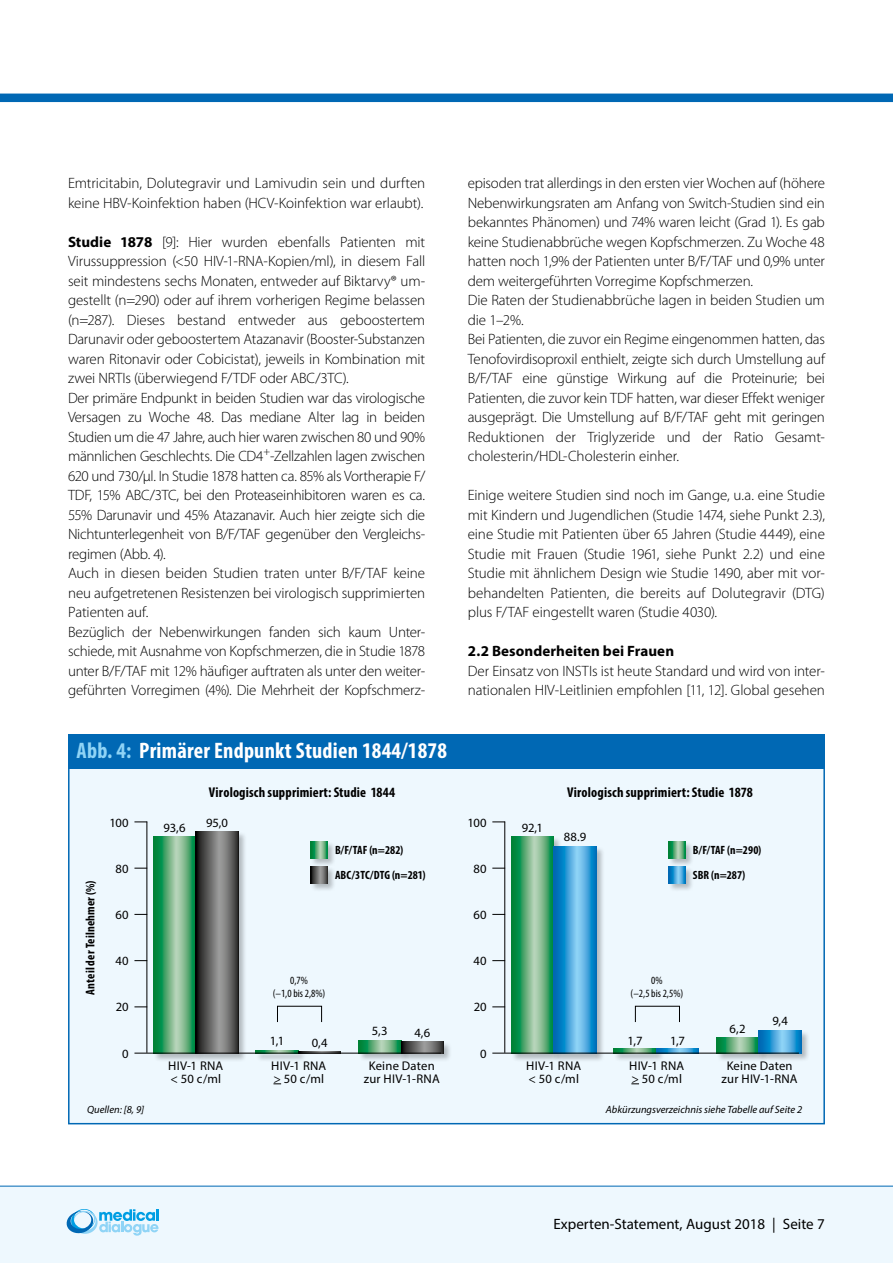
<style>
.page{position:relative;width:893px;height:1263px;background:#fff}
.page>*{position:absolute;margin:0;border:0;box-sizing:border-box;transform-origin:0 0}
.t1{font:700 condensed 22.5px "Myriad Pro";letter-spacing:.01em;color:#fff}
.t2{font:300 15px/19.5px "Myriad Pro";letter-spacing:-.01em;color:#000}
.t3{font:15px "Myriad Pro";color:#000}
.t4{font:700 15px "Myriad Pro";letter-spacing:.005em;color:#000}
.t5{font:700 condensed 14.25px "Myriad Pro";letter-spacing:.01em;color:#000}
.t6{font:12.6px/12.6px "Myriad Pro";letter-spacing:.015em;color:#000}
.t7{font:700 condensed 12.6px "Myriad Pro";letter-spacing:.015em;color:#000}
.t8{font:700 condensed 12px "Myriad Pro";letter-spacing:.005em;color:#000}
.t9{font:condensed 11.1px/12.6px "Myriad Pro";color:#000;text-align:center}
.t10{font:italic 10.5px "Myriad Pro";color:#000}
.s1{font-weight:700}
.s2{color:#8fd4f6}
</style>
<div class="page">
<div style="left:0;top:1186px;width:893px;height:77px;background:#eef8fe"></div>
<svg style="left:66px;top:1209px;width:93px;height:26px"></svg>
<hr style="left:0;top:1186px;width:893px;height:1px;background:#0068b4">
<div style="left:0;top:94px;width:893px;height:8px;background:#0068b4"></div>
<div style="left:68px;top:734px;width:757px;height:390px;background:#eef8fe;border:2px solid #0068b4"></div>
<div style="left:68px;top:734px;width:757px;height:34px;background:#0068b4"></div>
<hr style="left:147px;top:821px;width:1px;height:232px;background:#000">
<svg style="left:134px;top:821px;width:13px;height:1px"></svg>
<svg style="left:134px;top:868px;width:13px;height:1px"></svg>
<svg style="left:134px;top:914px;width:13px;height:1px"></svg>
<svg style="left:134px;top:960px;width:13px;height:1px"></svg>
<svg style="left:134px;top:1006px;width:13px;height:1px"></svg>
<div style="left:153px;top:836px;width:52px;height:226px;background:#000;opacity:.25"></div>
<svg style="left:153px;top:837px;width:42px;height:216px;background:#53a974"></svg>
<div style="left:195px;top:831px;width:52px;height:231px;background:#000;opacity:.25"></div>
<svg style="left:196px;top:832px;width:42px;height:221px;background:#60605f"></svg>
<div style="left:255px;top:1050px;width:52px;height:12px;background:#000;opacity:.25"></div>
<svg style="left:256px;top:1050px;width:42px;height:3px"></svg>
<div style="left:358px;top:1040px;width:52px;height:22px;background:#000;opacity:.25"></div>
<svg style="left:358px;top:1040px;width:43px;height:13px"></svg>
<div style="left:401px;top:1041px;width:51px;height:21px;background:#000;opacity:.25"></div>
<svg style="left:401px;top:1042px;width:42px;height:11px"></svg>
<svg style="left:298px;top:1052px;width:43px;height:1px"></svg>
<hr style="left:134px;top:1053px;width:307px;height:1px;background:#000">
<div style="left:310px;top:866px;width:27px;height:26px;background:#000;opacity:.25"></div>
<svg style="left:311px;top:868px;width:17px;height:15px"></svg>
<div style="left:310px;top:841px;width:27px;height:27px;background:#000;opacity:.25"></div>
<svg style="left:311px;top:842px;width:17px;height:17px"></svg>
<hr style="left:504px;top:821px;width:1px;height:232px;background:#000">
<svg style="left:492px;top:821px;width:13px;height:1px"></svg>
<svg style="left:492px;top:868px;width:13px;height:1px"></svg>
<svg style="left:492px;top:914px;width:12px;height:1px"></svg>
<svg style="left:492px;top:960px;width:12px;height:1px"></svg>
<svg style="left:492px;top:1006px;width:13px;height:1px"></svg>
<div style="left:511px;top:836px;width:52px;height:226px;background:#000;opacity:.25"></div>
<svg style="left:511px;top:837px;width:43px;height:216px;background:#52a974"></svg>
<div style="left:553px;top:846px;width:52px;height:216px;background:#000;opacity:.25"></div>
<svg style="left:554px;top:846px;width:42px;height:207px;background:#389dd6"></svg>
<div style="left:613px;top:1048px;width:52px;height:14px;background:#000;opacity:.25"></div>
<svg style="left:614px;top:1049px;width:42px;height:4px"></svg>
<div style="left:716px;top:1037px;width:52px;height:25px;background:#000;opacity:.25"></div>
<svg style="left:716px;top:1038px;width:42px;height:15px"></svg>
<div style="left:758px;top:1030px;width:52px;height:32px;background:#000;opacity:.25"></div>
<svg style="left:759px;top:1030px;width:42px;height:23px"></svg>
<svg style="left:656px;top:1049px;width:43px;height:4px"></svg>
<hr style="left:492px;top:1053px;width:307px;height:1px;background:#000">
<div style="left:668px;top:866px;width:26px;height:26px;background:#000;opacity:.25"></div>
<svg style="left:668px;top:868px;width:17px;height:15px"></svg>
<div style="left:668px;top:841px;width:26px;height:27px;background:#000;opacity:.25"></div>
<svg style="left:668px;top:842px;width:17px;height:17px"></svg>
<p class="t2" style="left:68px;top:174px;width:359px">Emtricitabin, Dolutegravir und Lamivudin sein und durften keine HBV-Koinfektion haben (HCV-Koinfektion war erlaubt).</p>
<p class="t2" style="left:68px;top:232px;width:359px"><span class="s1">Studie 1878</span> [9]: Hier wurden ebenfalls Patienten mit Virussuppression (&lt;50 HIV-1-RNA-Kopien/ml), in diesem Fall seit mindestens sechs Monaten, entweder auf Biktarvy® um&shy;gestellt (n=290) oder auf ihrem vorherigen Regime belassen (n=287). Dieses bestand entweder aus geboostertem Darunavir oder geboostertem Atazanavir (Booster-Substanzen waren Ritonavir oder Cobicistat), jeweils in Kombination mit zwei NRTIs (überwiegend F/TDF oder ABC/3TC).<br>Der primäre Endpunkt in beiden Studien war das virologische Versagen zu Woche 48. Das mediane Alter lag in beiden Studien um die 47 Jahre, auch hier waren zwischen 80 und 90% männlichen Geschlechts. Die CD4<sup>+</sup>-Zellzahlen lagen zwischen 620 und 730/µl. In Studie 1878 hatten ca. 85% als Vortherapie F/ TDF, 15% ABC/3TC, bei den Proteaseinhibitoren waren es ca.<br>55% Darunavir und 45% Atazanavir. Auch hier zeigte sich die Nichtunterlegenheit von B/F/TAF gegenüber den Vergleichs&shy;regimen (Abb. 4).<br>Auch in diesen beiden Studien traten unter B/F/TAF keine neu aufgetretenen Resistenzen bei virologisch supprimierten Patienten auf.<br>Bezüglich der Nebenwirkungen fanden sich kaum Unter&shy;schiede, mit Ausnahme von Kopfschmerzen, die in Studie 1878 unter B/F/TAF mit 12% häufiger auftraten als unter den weiter&shy;geführten Vorregimen (4%). Die Mehrheit der Kopfschmerz-</p>
<p class="t2" style="left:468px;top:174px;width:359px">episoden trat allerdings in den ersten vier Wochen auf (höhere Nebenwirkungsraten am Anfang von Switch-Studien sind ein bekanntes Phänomen) und 74% waren leicht (Grad 1). Es gab keine Studienabbrüche wegen Kopfschmerzen. Zu Woche 48 hatten noch 1,9% der Patienten unter B/F/TAF und 0,9% unter dem weitergeführten Vorregime Kopfschmerzen.<br>Die Raten der Studienabbrüche lagen in beiden Studien um die 1–2%.<br>Bei Patienten, die zuvor ein Regime eingenommen hatten, das Tenofovirdisoproxil enthielt, zeigte sich durch Umstellung auf B/F/TAF eine günstige Wirkung auf die Proteinurie; bei Patienten, die zuvor kein TDF hatten, war dieser Effekt weniger ausgeprägt. Die Umstellung auf B/F/TAF geht mit geringen Reduktionen der Triglyzeride und der Ratio Gesamt&shy;cholesterin/HDL-Cholesterin einher.</p>
<p class="t2" style="left:468px;top:486px;width:359px;text-align:justify">Einige weitere Studien sind noch im Gange, u.a. eine Studie mit Kindern und Jugendlichen (Studie 1474, siehe Punkt 2.3), eine Studie mit Patienten über 65 Jahren (Studie 4449), eine Studie mit Frauen (Studie 1961, siehe Punkt 2.2) und eine Studie mit ähnlichem Design wie Studie 1490, aber mit vor&shy;behandelten Patienten, die bereits auf Dolutegravir (DTG) plus F/TAF eingestellt waren (Studie 4030).</p>
<p class="t4" style="left:468px;top:641px;width:208px">2.2 Besonderheiten bei Frauen</p>
<p class="t2" style="left:468px;top:661px;width:359px">Der Einsatz von INSTIs ist heute Standard und wird von inter&shy;nationalen HIV-Leitlinien empfohlen [11, 12]. Global gesehen</p>
<h1 class="t1" style="left:77px;top:737px;width:372px"><span class="s2">Abb. 4:</span> Primärer Endpunkt Studien 1844/1878</h1>
<p class="t5" style="left:209px;top:783px;width:188px">Virologisch supprimiert: Studie 1844</p>
<p class="t5" style="left:567px;top:783px;width:187px">Virologisch supprimiert: Studie 1878</p>
<p class="t7" style="left:82px;top:995px;width:116px;rotate:-90deg">Anteil der Teilnehmer (%)</p>
<p class="t6" style="left:109px;top:816px;width:21px">100</p>
<p class="t6" style="left:116px;top:862px;width:15px">80</p>
<p class="t6" style="left:116px;top:908px;width:15px">60</p>
<p class="t6" style="left:116px;top:954px;width:15px">40</p>
<p class="t6" style="left:116px;top:1001px;width:14px">20</p>
<p class="t6" style="left:164px;top:821px;width:24px">93,6</p>
<p class="t6" style="left:206px;top:816px;width:24px">95,0</p>
<p class="t8" style="left:335px;top:843px;width:70px">B/F/TAF (n=282)</p>
<p class="t8" style="left:335px;top:867px;width:92px">ABC/3TC/DTG (n=281)</p>
<p class="t9" style="left:273px;top:974px;width:54px">0,7%<br>(–1,0 bis 2,8%)</p>
<p class="t6" style="left:467px;top:816px;width:21px">100</p>
<p class="t6" style="left:473px;top:862px;width:15px">80</p>
<p class="t6" style="left:473px;top:908px;width:15px">60</p>
<p class="t6" style="left:473px;top:954px;width:15px">40</p>
<p class="t6" style="left:474px;top:1001px;width:14px">20</p>
<p class="t6" style="left:522px;top:821px;width:23px">92,1</p>
<p class="t6" style="left:564px;top:830px;width:24px">88.9</p>
<p class="t8" style="left:693px;top:843px;width:70px">B/F/TAF (n=290)</p>
<p class="t8" style="left:693px;top:867px;width:54px">SBR (n=287)</p>
<p class="t9" style="left:631px;top:974px;width:54px">0%<br>(–2,5 bis 2,5%)</p>
<p class="t6" style="left:122px;top:1047px;width:8px">0</p>
<p class="t6" style="left:270px;top:1034px;width:16px">1,1</p>
<p class="t6" style="left:312px;top:1036px;width:17px">0,4</p>
<p class="t6" style="left:372px;top:1024px;width:17px">5,3</p>
<p class="t6" style="left:414px;top:1026px;width:17px">4,6</p>
<p class="t6" style="left:480px;top:1047px;width:8px">0</p>
<p class="t6" style="left:627px;top:1034px;width:17px">1,7</p>
<p class="t6" style="left:670px;top:1034px;width:17px">1,7</p>
<p class="t6" style="left:730px;top:1022px;width:18px">6,2</p>
<p class="t6" style="left:772px;top:1014px;width:17px">9,4</p>
<p class="t6" style="left:168px;top:1059px;width:57px">HIV-1 RNA &lt; 50 c/ml</p>
<p class="t6" style="left:271px;top:1059px;width:57px">HIV-1 RNA &gt; 50 c/ml</p>
<p class="t6" style="left:364px;top:1059px;width:78px;text-align:center">Keine Daten zur HIV-1-RNA</p>
<p class="t6" style="left:526px;top:1059px;width:57px">HIV-1 RNA &lt; 50 c/ml</p>
<p class="t6" style="left:629px;top:1059px;width:57px">HIV-1 RNA &gt; 50 c/ml</p>
<p class="t6" style="left:722px;top:1059px;width:78px;text-align:center">Keine Daten zur HIV-1-RNA</p>
<p class="t10" style="left:87px;top:1103px;width:59px">Quellen: [8, 9]</p>
<p class="t10" style="left:606px;top:1103px;width:198px">Abkürzungsverzeichnis siehe Tabelle auf Seite 2</p>
<p class="t3" style="left:553px;top:1214px;width:273px">Experten-Statement, August 2018 | Seite 7</p>
</div>
